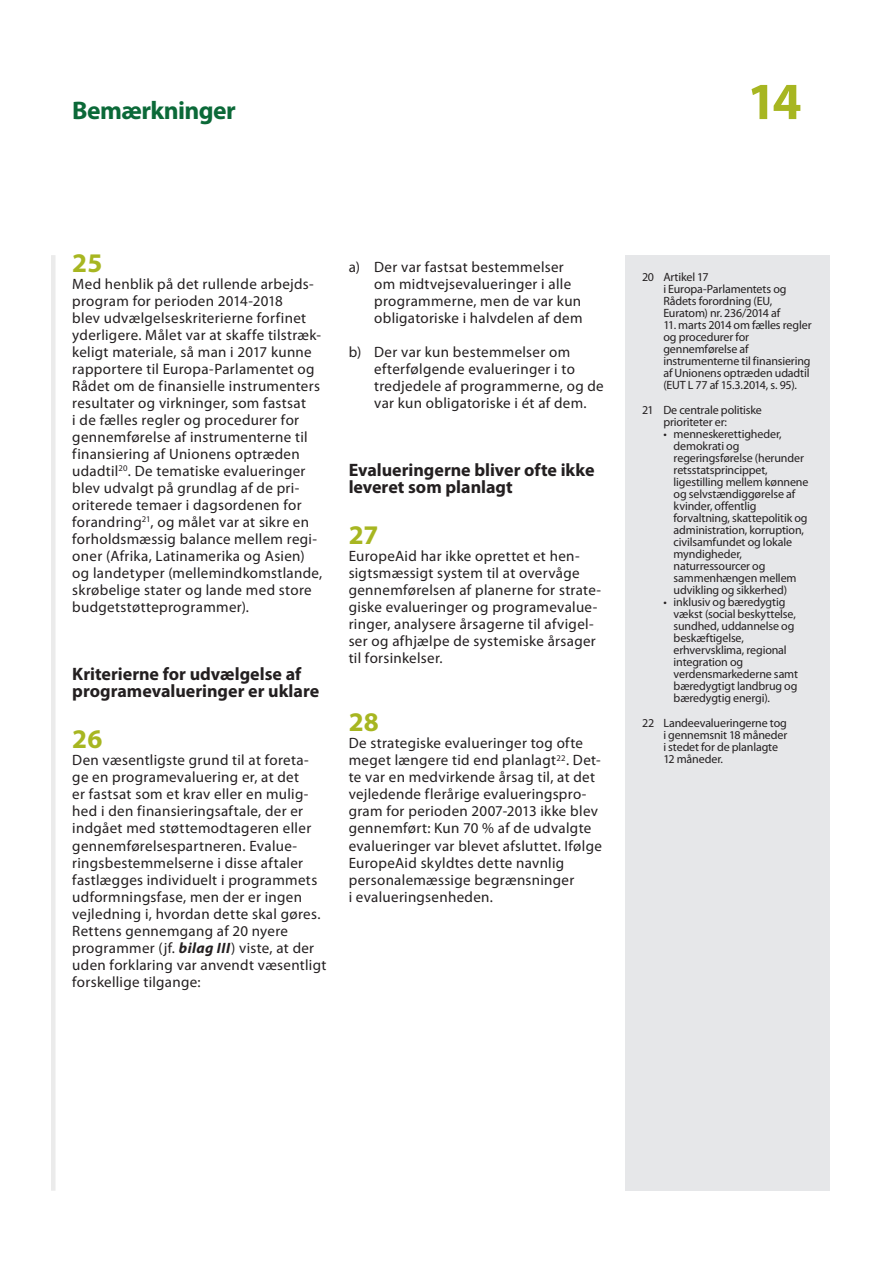
<style>
.page{position:relative;width:893px;height:1263px;background:#fff}
.page>*{position:absolute;margin:0;border:0;box-sizing:border-box;transform-origin:0 0}
.t1{font:700 52.5px "Myriad Pro";color:#a7b621}
.E_05_-_CHAP__1__TEXT{font:700 27px "Myriad Pro";letter-spacing:.005em;color:#a7b621}
.t2{font:700 25.5px "Myriad Pro";letter-spacing:-.025em;color:#0b6938}
.E_04_-_CHAP__TITRE_B{font:700 18px/17px "Myriad Pro";color:#231f20}
.E_05_-_CHAP__1__TEXT-2{font:15px/17px "Myriad Pro";letter-spacing:.02em;color:#231f20}
.E_07_-_CHAP___a__TEX{font:15px/17px "Myriad Pro";letter-spacing:.02em;color:#231f20}
.E_08_-_CHAP__FOOTNOT{font:12px/12px "Myriad Pro";letter-spacing:-.01em;color:#231f20}
.s1{font-weight:700;font-style:italic}
</style>
<div class="page">
<div style="left:51px;top:255px;width:5px;height:936px;background:#ebebeb"></div>
<div style="left:625px;top:255px;width:204px;height:936px;background:#e6e7e9"></div>
<h3 class="t2" style="left:72px;top:94px;width:165px">Bemærkninger</h3>
<h1 class="t1" style="left:747px;top:67px;width:56px">14</h1>
<p class="E_05_-_CHAP__1__TEXT" style="left:72px;top:245px;width:32px">25</p>
<p class="E_05_-_CHAP__1__TEXT-2" style="left:72px;top:275px;width:251px">Med henblik på det rullende arbejds‑ program for perioden 2014-2018<br>blev udvælgelseskriterierne forfinet yderligere. Målet var at skaffe tilstræk‑ keligt materiale, så man i 2017 kunne rapportere til Europa‑Parlamentet og Rådet om de finansielle instrumenters resultater og virkninger, som fastsat<br>i de fælles regler og procedurer for gennemførelse af instrumenterne til finansiering af Unionens optræden udadtil<sup>20</sup>. De tematiske evalueringer blev udvalgt på grundlag af de pri‑ oriterede temaer i dagsordenen for forandring<sup>21</sup>, og målet var at sikre en forholdsmæssig balance mellem regi‑ oner (Afrika, Latinamerika og Asien) og landetyper (mellemindkomstlande, skrøbelige stater og lande med store budgetstøtteprogrammer).</p>
<p class="E_04_-_CHAP__TITRE_B" style="left:72px;top:665px;width:249px">Kriterierne for udvælgelse af programevalueringer er uklare</p>
<p class="E_05_-_CHAP__1__TEXT" style="left:72px;top:722px;width:32px">26</p>
<p class="E_05_-_CHAP__1__TEXT-2" style="left:72px;top:752px;width:256px">Den væsentligste grund til at foreta‑ ge en programevaluering er, at det<br>er fastsat som et krav eller en mulig‑ hed i den finansieringsaftale, der er indgået med støttemodtageren eller gennemførelsespartneren. Evalue‑ ringsbestemmelserne i disse aftaler fastlægges individuelt i programmets udformningsfase, men der er ingen vejledning i, hvordan dette skal gøres.<br>Rettens gennemgang af 20 nyere programmer (jf. <span class="s1">bilag III</span>) viste, at der uden forklaring var anvendt væsentligt forskellige tilgange:</p>
<p class="E_07_-_CHAP___a__TEX" style="left:374px;top:258px;width:210px;text-indent:-26px">a) Der var fastsat bestemmelser om midtvejsevalueringer i alle programmerne, men de var kun obligatoriske i halvdelen af dem</p>
<p class="E_07_-_CHAP___a__TEX" style="left:374px;top:343px;width:231px;text-indent:-26px">b) Der var kun bestemmelser om efterfølgende evalueringer i to tredjedele af programmerne, og de var kun obligatoriske i ét af dem.</p>
<p class="E_04_-_CHAP__TITRE_B" style="left:349px;top:461px;width:247px">Evalueringerne bliver ofte ikke leveret som planlagt</p>
<p class="E_05_-_CHAP__1__TEXT" style="left:349px;top:518px;width:31px">27</p>
<p class="E_05_-_CHAP__1__TEXT-2" style="left:349px;top:548px;width:254px">EuropeAid har ikke oprettet et hen‑ sigtsmæssigt system til at overvåge gennemførelsen af planerne for strate‑ giske evalueringer og programevalue‑ ringer, analysere årsagerne til afvigel‑ ser og afhjælpe de systemiske årsager til forsinkelser.</p>
<p class="E_05_-_CHAP__1__TEXT" style="left:349px;top:705px;width:32px">28</p>
<p class="E_05_-_CHAP__1__TEXT-2" style="left:349px;top:735px;width:255px">De strategiske evalueringer tog ofte meget længere tid end planlagt<sup>22</sup>. Det‑ te var en medvirkende årsag til, at det vejledende flerårige evalueringspro‑ gram for perioden 2007-2013 ikke blev gennemført: Kun 70 % af de udvalgte evalueringer var blevet afsluttet. Ifølge EuropeAid skyldtes dette navnlig personalemæssige begrænsninger<br>i evalueringsenheden.</p>
<p class="E_08_-_CHAP__FOOTNOT" style="left:663px;top:271px;width:125px;text-indent:-21px">20 Artikel 17<br>i Europa‑Parlamentets og<br>Rådets forordning (EU,<br>Euratom) nr. 236/2014 af</p>
<p class="E_08_-_CHAP__FOOTNOT" style="left:663px;top:319px;width:150px">11. marts 2014 om fælles regler og procedurer for gennemførelse af instrumenterne til finansiering af Unionens optræden udadtil (EUT L 77 af 15.3.2014, s. 95).</p>
<p class="E_08_-_CHAP__FOOTNOT" style="left:663px;top:404px;width:100px;text-indent:-21px">21 De centrale politiske prioriteter er:</p>
<p class="E_08_-_CHAP__FOOTNOT" style="left:674px;top:428px;width:136px;text-indent:-10px">• menneskerettigheder, demokrati og regeringsførelse (herunder retsstatsprincippet, ligestilling mellem kønnene og selvstændiggørelse af kvinder, offentlig forvaltning, skattepolitik og administration, korruption, civilsamfundet og lokale myndigheder, naturressourcer og sammenhængen mellem udvikling og sikkerhed)</p>
<p class="E_08_-_CHAP__FOOTNOT" style="left:674px;top:596px;width:126px;text-indent:-10px">• inklusiv og bæredygtig vækst (social beskyttelse, sundhed, uddannelse og beskæftigelse, erhvervsklima, regional integration og verdensmarkederne samt bæredygtigt landbrug og bæredygtig energi).</p>
<p class="E_08_-_CHAP__FOOTNOT" style="left:663px;top:716px;width:125px;text-indent:-21px">22 Landeevalueringerne tog i gennemsnit 18 måneder i stedet for de planlagte<br>12 måneder.</p>
</div>
